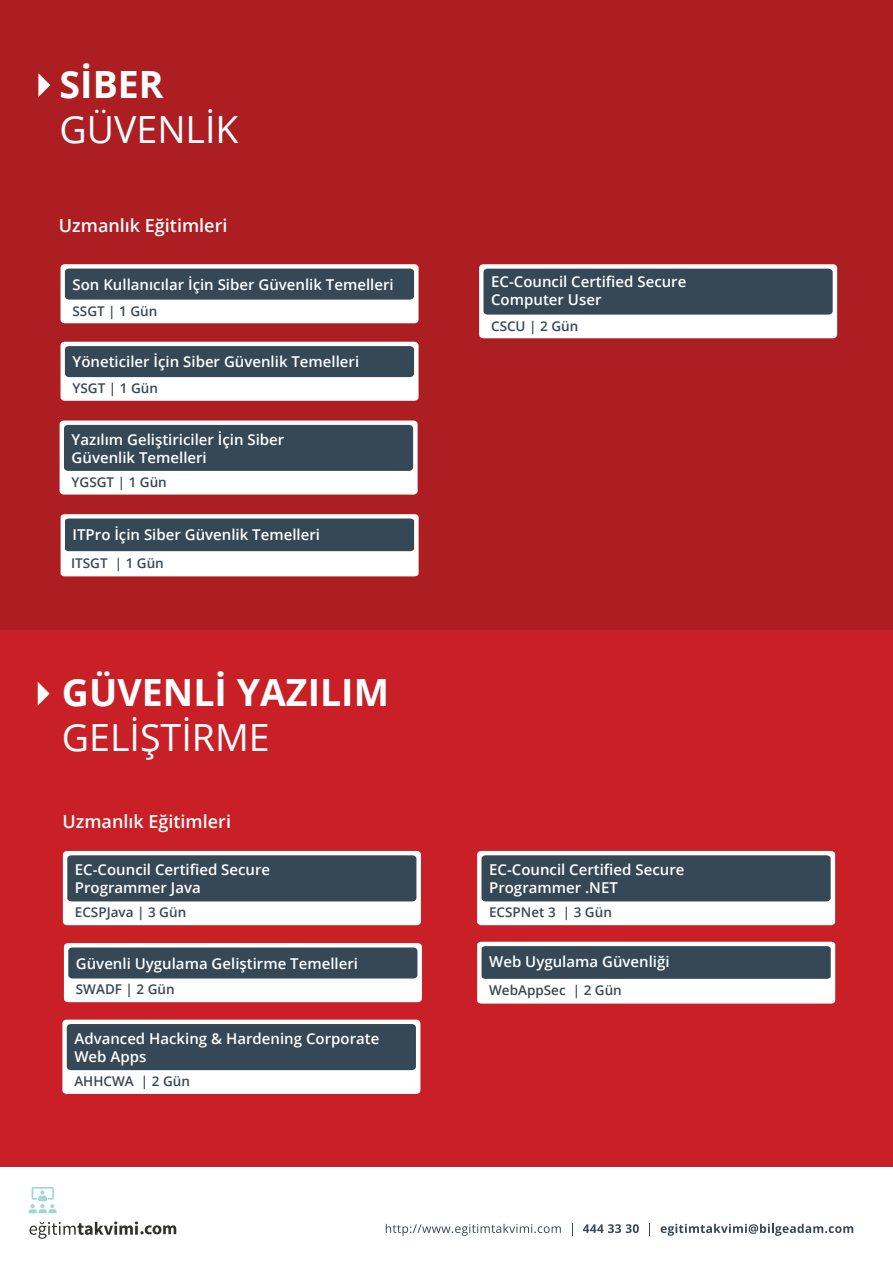
<style>
.page{position:relative;width:893px;height:1263px;background:#fff}
.page>*{position:absolute;margin:0;border:0;box-sizing:border-box;transform-origin:0 0}
.t1{font:700 37.5px "Open Sans";color:#fff}
.t2{font:37.5px "Open Sans";color:#fff}
.t3{font:600 18px "Open Sans";color:#fff}
.t4{font:600 15px/18px "Open Sans";color:#fff}
.t5{font:600 13.5px "Open Sans";color:#364855}
</style>
<div class="page">
<div style="left:0;top:0;width:893px;height:630px;background:#ac1e22"></div>
<div style="left:0;top:630px;width:893px;height:537px;background:#c82026"></div>
<svg style="left:386px;top:1224px;width:175px;height:12px"></svg>
<svg style="left:572px;top:1224px;width:1px;height:12px"></svg>
<svg style="left:583px;top:1224px;width:56px;height:9px"></svg>
<svg style="left:649px;top:1224px;width:1px;height:12px"></svg>
<svg style="left:661px;top:1224px;width:192px;height:12px"></svg>
<svg style="left:29px;top:1187px;width:28px;height:26px"></svg>
<svg style="left:30px;top:1221px;width:146px;height:18px"></svg>
<div style="left:61px;top:264px;width:358px;height:59px;background:#fff;border-radius:4px"></div>
<div style="left:65px;top:269px;width:349px;height:31px;background:#364855;border-radius:4px"></div>
<div style="left:61px;top:342px;width:358px;height:59px;background:#fff;border-radius:4px"></div>
<div style="left:65px;top:346px;width:349px;height:31px;background:#364855;border-radius:4px"></div>
<svg style="left:61px;top:514px;width:358px;height:62px"></svg>
<div style="left:479px;top:264px;width:358px;height:74px;background:#fff;border-radius:4px"></div>
<div style="left:483px;top:269px;width:350px;height:46px;background:#364855;border-radius:4px"></div>
<div style="left:60px;top:420px;width:358px;height:75px;background:#fff;border-radius:4px"></div>
<div style="left:64px;top:425px;width:349px;height:46px;background:#364855;border-radius:4px"></div>
<svg style="left:38px;top:73px;width:12px;height:24px"></svg>
<svg style="left:38px;top:682px;width:12px;height:24px"></svg>
<div style="left:64px;top:943px;width:358px;height:59px;background:#fff;border-radius:4px"></div>
<div style="left:68px;top:947px;width:349px;height:31px;background:#364855;border-radius:4px"></div>
<div style="left:62px;top:1020px;width:358px;height:74px;background:#fff;border-radius:4px"></div>
<div style="left:67px;top:1024px;width:349px;height:46px;background:#364855;border-radius:4px"></div>
<svg style="left:477px;top:942px;width:358px;height:61px;background:#959ea5"></svg>
<div style="left:63px;top:851px;width:358px;height:74px;background:#fff;border-radius:4px"></div>
<div style="left:67px;top:855px;width:349px;height:46px;background:#364855;border-radius:4px"></div>
<div style="left:477px;top:851px;width:358px;height:74px;background:#fff;border-radius:4px"></div>
<div style="left:481px;top:855px;width:350px;height:46px;background:#364855;border-radius:4px"></div>
<h1 class="t1" style="left:60px;top:58px;width:106px">SİBER</h1>
<h1 class="t2" style="left:60px;top:104px;width:180px">GÜVENLİK</h1>
<p class="t3" style="left:59px;top:213px;width:170px">Uzmanlık Eğitimleri</p>
<p class="t4" style="left:73px;top:275px;width:323px">Son Kullanıcılar İçin Siber Güvenlik Temelleri</p>
<p class="t5" style="left:73px;top:301px;width:86px">SSGT | 1 Gün</p>
<p class="t4" style="left:73px;top:352px;width:288px">Yöneticiler İçin Siber Güvenlik Temelleri</p>
<p class="t5" style="left:73px;top:379px;width:87px">YSGT | 1 Gün</p>
<p class="t4" style="left:72px;top:430px;width:214px">Yazılım Geliştiriciler İçin Siber<br>Güvenlik Temelleri</p>
<p class="t5" style="left:72px;top:473px;width:97px">YGSGT | 1 Gün</p>
<p class="t4" style="left:73px;top:525px;width:249px">ITPro İçin Siber Güvenlik Temelleri</p>
<p class="t5" style="left:71px;top:554px;width:94px">ITSGT | 1 Gün</p>
<h1 class="t1" style="left:62px;top:666px;width:329px">GÜVENLİ YAZILIM</h1>
<h1 class="t2" style="left:62px;top:712px;width:209px">GELİŞTİRME</h1>
<p class="t3" style="left:62px;top:809px;width:170px">Uzmanlık Eğitimleri</p>
<p class="t4" style="left:75px;top:860px;width:197px">EC-Council Certified Secure<br>Programmer Java</p>
<p class="t5" style="left:75px;top:903px;width:113px">ECSPJava | 3 Gün</p>
<p class="t4" style="left:76px;top:954px;width:284px">Güvenli Uygulama Geliştirme Temelleri</p>
<p class="t5" style="left:76px;top:980px;width:100px">SWADF | 2 Gün</p>
<p class="t4" style="left:74px;top:1029px;width:306px">Advanced Hacking &amp; Hardening Corporate<br>Web Apps</p>
<p class="t5" style="left:74px;top:1072px;width:117px">AHHCWA | 2 Gün</p>
<p class="t4" style="left:491px;top:272px;width:197px">EC-Council Certified Secure<br>Computer User</p>
<p class="t5" style="left:491px;top:316px;width:89px">CSCU | 2 Gün</p>
<p class="t4" style="left:489px;top:860px;width:197px">EC-Council Certified Secure<br>Programmer .NET</p>
<p class="t5" style="left:489px;top:903px;width:124px">ECSPNet 3 | 3 Gün</p>
<p class="t4" style="left:489px;top:952px;width:182px">Web Uygulama Güvenliği</p>
<p class="t5" style="left:489px;top:980px;width:134px">WebAppSec | 2 Gün</p>
</div>
